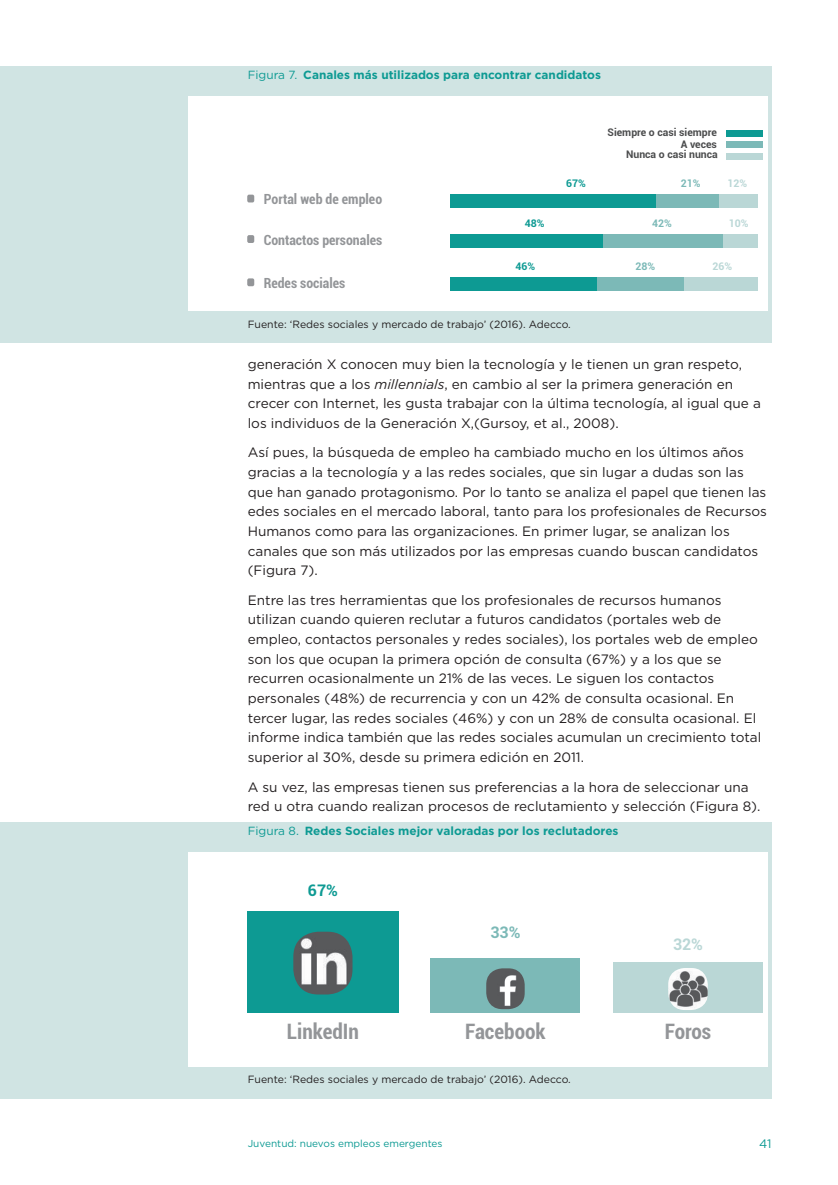
<style>
.page{position:relative;width:838px;height:1185px;background:#fff}
.page>*{position:absolute;margin:0;border:0;box-sizing:border-box;transform-origin:0 0}
.t1{font:700 condensed 21.18px "Roboto";color:#939598}
.t2{font:700 15.92px "Roboto";color:#7cb9b7}
.t3{font:700 15.92px "Roboto";color:#bad7d6}
.t4{font:700 15.92px "Roboto";color:#0d9a93}
.t5{font:700 condensed 14px "Roboto";color:#939598}
.t6{font:13.65px/19.6px "Gotham";color:#231f20}
.t7{font:12.25px "Gotham";color:#0d9a93}
.t8{font:700 11.9px "Gotham";color:#0d9a93}
.t9{font:10.5px "Gotham";color:#231f20}
.t10{font:700 10.5px/11.7px "Roboto";color:#4b4c4d;text-align:right}
.t11{font:700 10.5px "Roboto";color:#0d9a93}
.t12{font:700 10.5px "Roboto";color:#7cb9b7}
.t13{font:700 10.5px "Roboto";color:#bad7d6}
.t14{font:10.15px "Gotham";color:#0d9a93}
.s1{font-weight:400}
.s2{font-style:italic}
</style>
<div class="page">
<div style="left:0;top:67px;width:771px;height:276px;background:#d0e4e3"></div>
<div style="left:188px;top:96px;width:579px;height:215px;background:#fff"></div>
<div style="left:450px;top:194px;width:307px;height:13px;background:#bad7d6"></div>
<div style="left:655px;top:194px;width:64px;height:13px;background:#7cb9b7"></div>
<div style="left:450px;top:194px;width:205px;height:13px;background:#0d9a93"></div>
<div style="left:725px;top:130px;width:37px;height:6px;background:#0d9a93"></div>
<div style="left:725px;top:142px;width:37px;height:6px;background:#7cb9b7"></div>
<div style="left:725px;top:153px;width:37px;height:6px;background:#bad7d6"></div>
<div style="left:247px;top:195px;width:7px;height:7px;background:#939598;border-radius:2px"></div>
<div style="left:450px;top:277px;width:307px;height:13px;background:#bad7d6"></div>
<div style="left:450px;top:277px;width:233px;height:13px;background:#7cb9b7"></div>
<div style="left:450px;top:277px;width:147px;height:13px;background:#0d9a93"></div>
<div style="left:247px;top:278px;width:7px;height:8px;background:#939598;border-radius:2px"></div>
<div style="left:450px;top:234px;width:307px;height:14px;background:#bad7d6"></div>
<div style="left:450px;top:234px;width:272px;height:14px;background:#7cb9b7"></div>
<div style="left:450px;top:234px;width:152px;height:14px;background:#0d9a93"></div>
<div style="left:247px;top:235px;width:7px;height:8px;background:#939598;border-radius:2px"></div>
<div style="left:0;top:822px;width:771px;height:276px;background:#d0e4e3"></div>
<div style="left:188px;top:852px;width:579px;height:214px;background:#fff"></div>
<div style="left:431px;top:958px;width:149px;height:54px;background:#7cb9b7"></div>
<img style="left:486px;top:968px;width:38px;height:41px">
<div style="left:613px;top:962px;width:149px;height:50px;background:#bad7d6"></div>
<img style="left:668px;top:968px;width:39px;height:42px">
<div style="left:247px;top:911px;width:151px;height:101px;background:#0d9a93"></div>
<img style="left:293px;top:931px;width:59px;height:63px">
<p class="t8" style="left:248px;top:67px;width:355px"><span class="s1">Figura 7.</span> Canales más utilizados para encontrar candidatos</p>
<p class="t10" style="left:607px;top:126px;width:111px">Siempre o casi siempre<br>A veces</p>
<p class="t10" style="left:626px;top:148px;width:93px">Nunca o casi nunca</p>
<p class="t5" style="left:264px;top:189px;width:120px">Portal web de empleo</p>
<p class="t5" style="left:264px;top:230px;width:120px">Contactos personales</p>
<p class="t5" style="left:264px;top:273px;width:83px">Redes sociales</p>
<p class="t11" style="left:566px;top:175px;width:21px">67%</p>
<p class="t12" style="left:680px;top:175px;width:21px">21%</p>
<p class="t13" style="left:727px;top:175px;width:21px">12%</p>
<p class="t11" style="left:524px;top:215px;width:21px">48%</p>
<p class="t12" style="left:652px;top:215px;width:21px">42%</p>
<p class="t13" style="left:728px;top:215px;width:21px">10%</p>
<p class="t11" style="left:515px;top:259px;width:21px">46%</p>
<p class="t12" style="left:635px;top:259px;width:21px">28%</p>
<p class="t13" style="left:712px;top:259px;width:21px">26%</p>
<p class="t9" style="left:248px;top:317px;width:324px">Fuente: ‘Redes sociales y mercado de trabajo’ (2016). Adecco.</p>
<p class="t6" style="left:248px;top:354px;width:514px">generación X conocen muy bien la tecnología y le tienen un gran respeto, mientras que a los <span class="s2">millennials</span>, en cambio al ser la primera generación en crecer con Internet, les gusta trabajar con la última tecnología, al igual que a los individuos de la Generación X,(Gursoy, et al., 2008).</p>
<p class="t6" style="left:248px;top:442px;width:520px">Así pues, la búsqueda de empleo ha cambiado mucho en los últimos años gracias a la tecnología y a las redes sociales, que sin lugar a dudas son las que han ganado protagonismo. Por lo tanto se analiza el papel que tienen las edes sociales en el mercado laboral, tanto para los profesionales de Recursos Humanos como para las organizaciones. En primer lugar, se analizan los canales que son más utilizados por las empresas cuando buscan candidatos (Figura 7).</p>
<p class="t6" style="left:248px;top:590px;width:515px">Entre las tres herramientas que los profesionales de recursos humanos utilizan cuando quieren reclutar a futuros candidatos (portales web de empleo, contactos personales y redes sociales), los portales web de empleo son los que ocupan la primera opción de consulta (67%) y a los que se recurren ocasionalmente un 21% de las veces. Le siguen los contactos personales (48%) de recurrencia y con un 42% de consulta ocasional. En tercer lugar, las redes sociales (46%) y con un 28% de consulta ocasional. El informe indica también que las redes sociales acumulan un crecimiento total superior al 30%, desde su primera edición en 2011.</p>
<p class="t6" style="left:248px;top:776px;width:514px">A su vez, las empresas tienen sus preferencias a la hora de seleccionar una red u otra cuando realizan procesos de reclutamiento y selección (Figura 8).</p>
<p class="t8" style="left:248px;top:823px;width:372px"><span class="s1">Figura 8.</span> Redes Sociales mejor valoradas por los reclutadores</p>
<p class="t4" style="left:308px;top:879px;width:32px">67%</p>
<h1 class="t1" style="left:287px;top:1017px;width:73px">LinkedIn</h1>
<p class="t2" style="left:490px;top:921px;width:32px">33%</p>
<h1 class="t1" style="left:465px;top:1017px;width:82px">Facebook</h1>
<p class="t9" style="left:248px;top:1073px;width:324px">Fuente: ‘Redes sociales y mercado de trabajo’ (2016). Adecco.</p>
<p class="t3" style="left:673px;top:933px;width:32px">32%</p>
<h1 class="t1" style="left:664px;top:1017px;width:48px">Foros</h1>
<p class="t14" style="left:248px;top:1137px;width:196px">Juventud: nuevos empleos emergentes</p>
<p class="t7" style="left:759px;top:1136px;width:14px">41</p>
</div>
